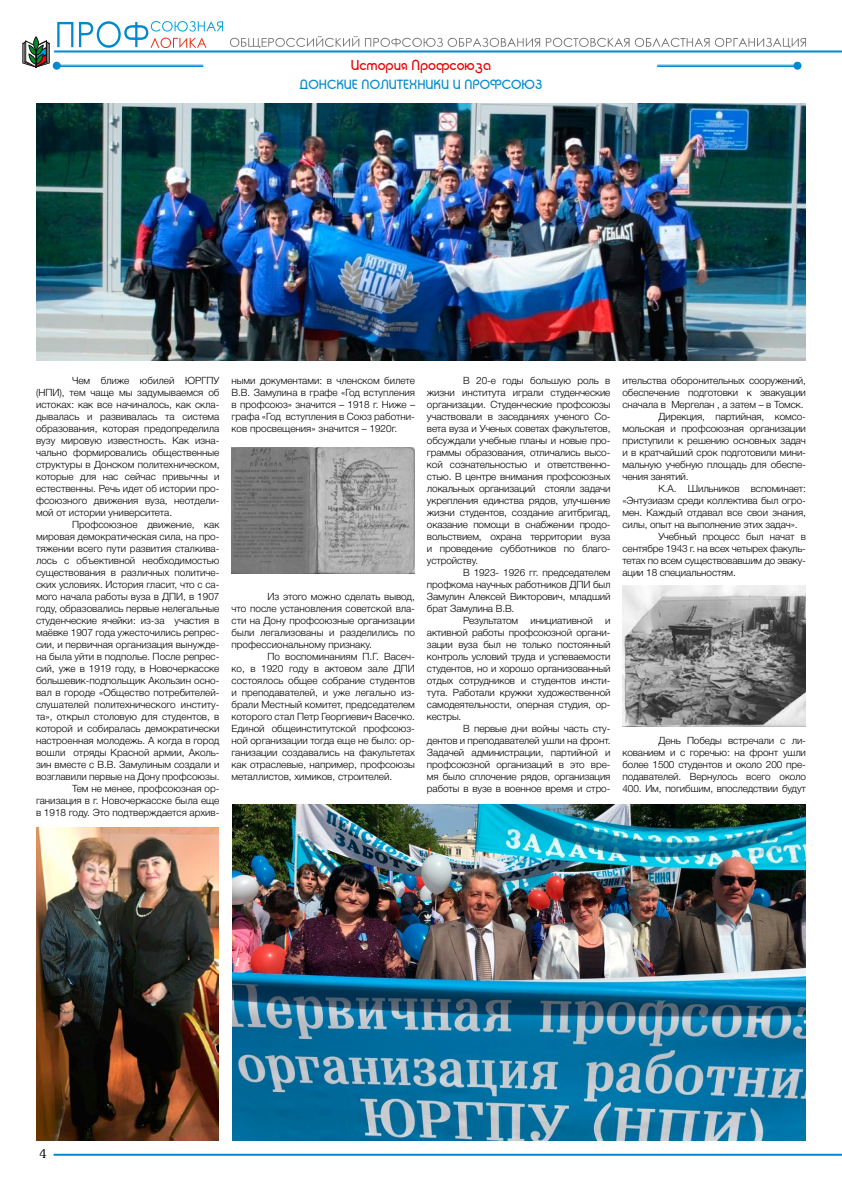
<style>
.page{position:relative;width:842px;height:1191px;background:#fff}
.page>*{position:absolute;margin:0;border:0;box-sizing:border-box;transform-origin:0 0}
.t1{font:14px "Taurus";color:#e40000}
.t2{font:13px "Taurus";color:#008acd}
.t3{font:12px "AG Souvenir Cyr Roman";color:#000}
.t4{font:300 10px/12px "Helvetica Neue Cyr";color:#000;text-align:justify}
</style>
<div class="page">
<svg style="left:23px;top:36px;width:27px;height:31px"></svg>
<hr style="left:55px;top:50px;width:786px;height:2px;background:#008acd">
<hr style="left:55px;top:1153px;width:786px;height:2px;background:#008acd">
<svg style="left:230px;top:36px;width:399px;height:12px"></svg>
<svg style="left:635px;top:38px;width:171px;height:10px"></svg>
<svg style="left:57px;top:21px;width:166px;height:27px"></svg>
<hr style="left:57px;top:65px;width:146px;height:1px;background:#008acd">
<hr style="left:57px;top:66px;width:146px;height:1px;background:#008acd">
<div style="left:53px;top:62px;width:8px;height:8px;background:#008acd;border-radius:50%"></div>
<hr style="left:658px;top:65px;width:139px;height:1px;background:#008acd">
<hr style="left:658px;top:66px;width:139px;height:1px;background:#008acd">
<div style="left:793px;top:62px;width:8px;height:8px;background:#008acd;border-radius:50%"></div>
<img style="left:231px;top:447px;width:184px;height:126px">
<img style="left:36px;top:103px;width:770px;height:257px">
<img style="left:36px;top:828px;width:182px;height:312px">
<img style="left:623px;top:585px;width:183px;height:141px">
<img style="left:232px;top:804px;width:574px;height:336px">
<h1 class="t1" style="left:351px;top:58px;width:142px">История Профсоюза</h1>
<h2 class="t2" style="left:300px;top:78px;width:244px">ДОНСКИЕ ПОЛИТЕХНИКИ И ПРОФСОЮЗ</h2>
<p class="t4" style="left:36px;top:375px;width:185px;text-indent:36px">Чем ближе юбилей ЮРГПУ (НПИ), тем чаще мы задумываемся об истоках: как все начиналось, как скла&shy;дывалась и развивалась та система образования, которая предопределила вузу мировую известность. Как изна&shy;чально формировались общественные структуры в Донском политехническом, которые для нас сейчас привычны и естественны. Речь идет об истории про&shy;фсоюзного движения вуза, неотдели&shy;мой от истории университета.</p>
<p class="t4" style="left:36px;top:519px;width:185px;text-align:right">Профсоюзное движение, как мировая демократическая сила, на про&shy;тяжении всего пути развития сталкива&shy;лось с объективной необходимостью существования в различных политиче&shy;ских условиях. История гласит, что с са&shy;мого начала работы вуза в ДПИ, в 1907 году, образовались первые нелегальные студенческие ячейки: из-за участия в маёвке 1907 года ужесточились репрес&shy;сии, и первичная организация вынужде&shy;на была уйти в подполье. После репрес&shy;сий, уже в 1919 году, в Новочеркасске большевик-подпольщик Акользин осно&shy;вал в городе «Общество потребителей&shy;слушателей политехнического институ&shy;та», открыл столовую для студентов, в которой и собиралась демократически настроенная молодежь. А когда в город вошли отряды Красной армии, Аколь&shy;зин вместе с В.В. Замулиным создали и возглавили первые на Дону профсоюзы.<br>Тем не менее, профсоюзная ор&shy;ганизация в г. Новочеркасске была еще в 1918 году. Это подтверждается архив-</p>
<p class="t4" style="left:231px;top:375px;width:185px">ными документами: в членском билете В.В. Замулина в графе «Год вступления в профсоюз» значится – 1918 г. Ниже – графа «Год вступления в Союз работни&shy;ков просвещения» значится – 1920г.</p>
<p class="t4" style="left:231px;top:591px;width:185px;text-indent:36px">Из этого можно сделать вывод, что после установления советской вла&shy;сти на Дону профсоюзные организации были легализованы и разделились по профессиональному признаку.</p>
<p class="t4" style="left:231px;top:651px;width:185px;text-indent:36px">По воспоминаниям П.Г. Васеч&shy;ко, в 1920 году в актовом зале ДПИ состоялось общее собрание студентов и преподавателей, и уже легально из&shy;брали Местный комитет, председателем которого стал Петр Георгиевич Васечко.<br>Единой общеинститутской профсоюз&shy;ной организации тогда еще не было: ор&shy;ганизации создавались на факультетах как отраслевые, например, профсоюзы металлистов, химиков, строителей.</p>
<p class="t4" style="left:427px;top:375px;width:185px;text-indent:36px">В 20-е годы большую роль в жизни института играли студенческие организации. Студенческие профсоюзы участвовали в заседаниях ученого Со&shy;вета вуза и Ученых советах факультетов, обсуждали учебные планы и новые про&shy;граммы образования, отличались высо&shy;кой сознательностью и ответственно&shy;стью. В центре внимания профсоюзных локальных организаций стояли задачи укрепления единства рядов, улучшение жизни студентов, создание агитбригад, оказание помощи в снабжении продо&shy;вольствием, охрана территории вуза и проведение субботников по благо&shy;устройству.</p>
<p class="t4" style="left:427px;top:567px;width:185px;text-indent:36px">В 1923- 1926 гг. председателем профкома научных работников ДПИ был Замулин Алексей Викторович, младший брат Замулина В.В.</p>
<p class="t4" style="left:427px;top:615px;width:185px;text-indent:36px">Результатом инициативной и активной работы профсоюзной органи&shy;зации вуза был не только постоянный контроль условий труда и успеваемости студентов, но и хорошо организованный отдых сотрудников и студентов инсти&shy;тута. Работали кружки художественной самодеятельности, оперная студия, ор&shy;кестры.</p>
<p class="t4" style="left:427px;top:723px;width:185px;text-indent:36px">В первые дни войны часть сту&shy;дентов и преподавателей ушли на фронт.<br>Задачей администрации, партийной и профсоюзной организаций в это вре&shy;мя было сплочение рядов, организация работы в вузе в военное время и стро-</p>
<p class="t4" style="left:622px;top:375px;width:185px">ительства оборонительных сооружений,</p>
<p class="t4" style="left:622px;top:387px;width:185px">обеспечение подготовки к эвакуации</p>
<p class="t4" style="left:622px;top:399px;width:182px">сначала в Мергелан , а затем – в Томск.</p>
<p class="t4" style="left:658px;top:411px;width:149px">Дирекция, партийная, комсо-</p>
<p class="t4" style="left:622px;top:423px;width:185px">мольская и профсоюзная организации</p>
<p class="t4" style="left:622px;top:435px;width:185px">приступили к решению основных задач</p>
<p class="t4" style="left:622px;top:447px;width:185px">и в кратчайший срок подготовили мини-</p>
<p class="t4" style="left:622px;top:459px;width:185px">мальную учебную площадь для обеспе-</p>
<p class="t4" style="left:622px;top:471px;width:68px">чения занятий.</p>
<p class="t4" style="left:658px;top:483px;width:149px">К.А. Шильников вспоминает:</p>
<p class="t4" style="left:622px;top:495px;width:185px">«Энтузиазм среди коллектива был огро-</p>
<p class="t4" style="left:622px;top:507px;width:185px">мен. Каждый отдавал все свои знания,</p>
<p class="t4" style="left:622px;top:519px;width:177px">силы, опыт на выполнение этих задач».</p>
<p class="t4" style="left:658px;top:531px;width:149px">Учебный процесс был начат в</p>
<p class="t4" style="left:622px;top:543px;width:185px">сентябре 1943 г. на всех четырех факуль-</p>
<p class="t4" style="left:622px;top:555px;width:185px">тетах по всем существовавшим до эваку-</p>
<p class="t4" style="left:622px;top:567px;width:115px">ации 18 специальностям.</p>
<p class="t4" style="left:622px;top:735px;width:185px;text-indent:36px">День Победы встречали с ли&shy;кованием и с горечью: на фронт ушли более 1500 студентов и около 200 пре&shy;подавателей. Вернулось всего около 400. Им, погибшим, впоследствии будут</p>
<p class="t3" style="left:39px;top:1147px;width:9px">4</p>
</div>
